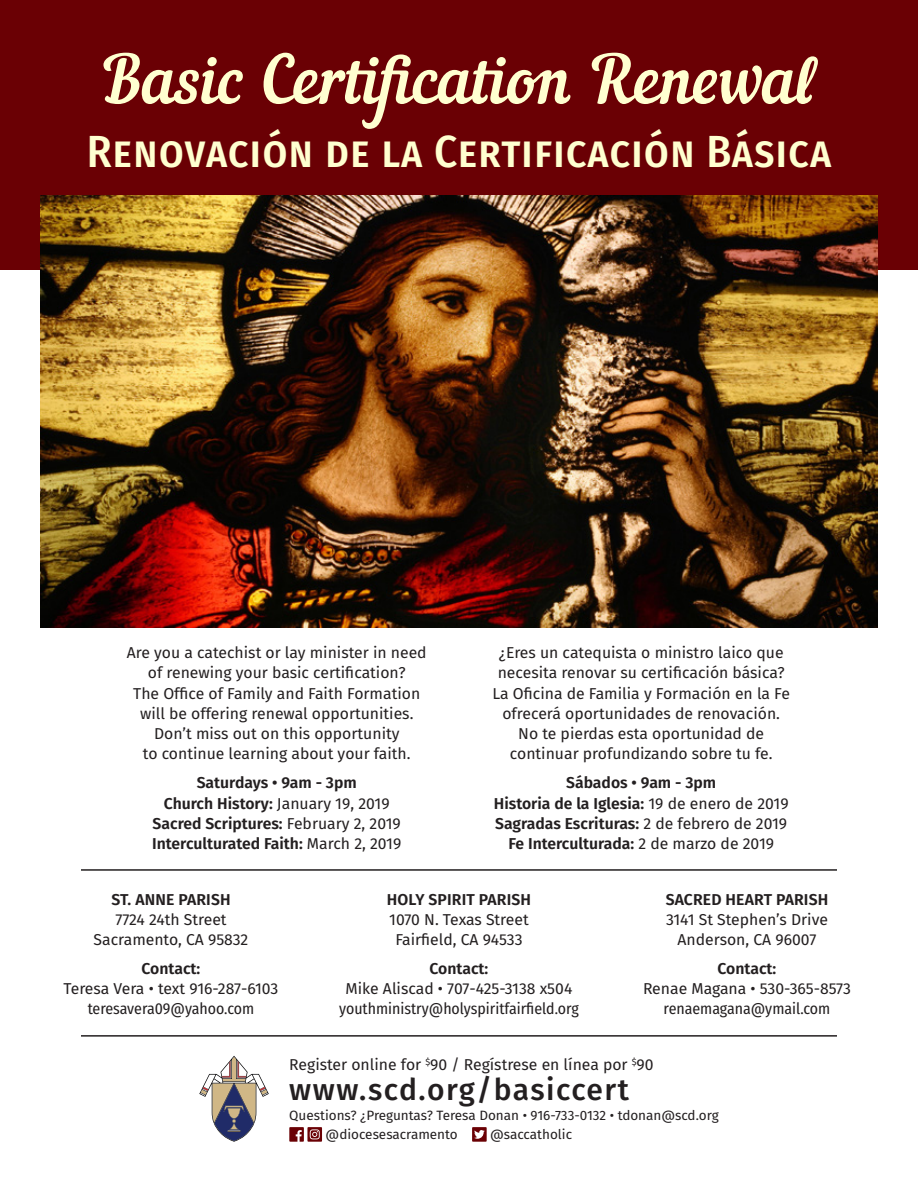
<style>
.page{position:relative;width:918px;height:1188px;background:#fff}
.page>*{position:absolute;margin:0;border:0;box-sizing:border-box;transform-origin:0 0}
.t1{font:66px "Nautilus Pompilius";color:#ffffd0}
.t2{font:500 45px "Fira Sans Condensed";letter-spacing:.02em;color:#ffffd0}
.t3{font:500 30px "Fira Sans";letter-spacing:.05em;color:#231f20}
.t4{font:15.75px/20.2px "Fira Sans";color:#231f20;text-align:center}
.t5{font:600 15.75px/20.2px "Fira Sans";color:#231f20;text-align:center}
.t6{font:15.75px/20.2px "Fira Sans Condensed";color:#231f20;text-align:center}
.t7{font:13.5px/18.8px "Fira Sans";color:#231f20}
.s1{font-weight:400}
.s2{font-weight:600}
.s3{font-family:"Fira Sans Condensed"}
.s4{font-family:"Fira Sans";font-weight:600}
.s5{font-family:"Fira Sans"}
</style>
<div class="page">
<div style="left:0;top:0;width:918px;height:270px;background:#6a0004"></div>
<hr style="left:81px;top:869px;width:756px;height:2px;background:#231f20">
<hr style="left:81px;top:1035px;width:756px;height:2px;background:#231f20">
<svg style="left:289px;top:1127px;width:33px;height:15px"></svg>
<svg style="left:472px;top:1127px;width:15px;height:15px"></svg>
<svg style="left:199px;top:1056px;width:70px;height:86px"></svg>
<img style="left:40px;top:196px;width:838px;height:432px">
<p class="t1" style="left:101px;top:41px;width:717px">Basic Certification Renewal</p>
<p class="t2" style="left:87px;top:115px;width:746px">Renovación de la Certificación Básica</p>
<p class="t4" style="left:127px;top:642px;width:301px">Are you a catechist or lay minister in need of renewing your basic certification?<br>The Office of Family and Faith Formation will be offering renewal opportunities.<br>Don’t miss out on this opportunity<br>to continue learning about your faith.</p>
<p class="t5" style="left:152px;top:772px;width:251px">Saturdays • 9am - 3pm<br>Church History: <span class="s1">January 19, 2019<br></span>Sacred Scriptures: <span class="s1">February 2, 2019<br></span>Interculturated Faith: <span class="s1">March 2, 2019</span></p>
<p class="t4" style="left:492px;top:642px;width:299px">¿Eres un catequista o ministro laico que necesita renovar su certificación básica?<br>La Oficina de Familia y Formación en la Fe ofrecerá oportunidades de renovación.<br>No te pierdas esta oportunidad de continuar profundizando sobre tu fe.</p>
<p class="t5" style="left:494px;top:772px;width:296px">Sábados • 9am - 3pm<br>Historia de la Iglesia: <span class="s1">19 de enero de 2019<br></span>Sagradas Escrituras: <span class="s1">2 de febrero de 2019<br></span>Fe Interculturada: <span class="s1">2 de marzo de 2019</span></p>
<p class="t4" style="left:94px;top:888px;width:156px"><span class="s2">ST. ANNE PARISH<br></span>7724 24th Street<br>Sacramento, CA 95832</p>
<p class="t4" style="left:64px;top:958px;width:216px"><span class="s2">Contact:<br></span>Teresa Vera • text 916-287-6103 <span class="s3">teresavera09@yahoo.com</span></p>
<p class="t4" style="left:387px;top:888px;width:146px"><span class="s2">HOLY SPIRIT PARISH<br></span>1070 N. Texas Street<br>Fairfield, CA 94533</p>
<p class="t6" style="left:339px;top:958px;width:241px"><span class="s4">Contact:<br></span><span class="s5">Mike Aliscad • 707-425-3138 x504 </span>youthministry@holyspiritfairfield.org</p>
<p class="t4" style="left:666px;top:888px;width:164px"><span class="s2">SACRED HEART PARISH<br></span>3141 St Stephen’s Drive<br>Anderson, CA 96007</p>
<p class="t4" style="left:643px;top:958px;width:209px"><span class="s2">Contact:<br></span>Renae Magana • 530-365-8573 <span class="s3">renaemagana@ymail.com</span></p>
<p class="t4" style="left:289px;top:1054px;width:366px">Register online for <sup>$</sup>90 / Regístrese en línea por <sup>$</sup>90</p>
<p class="t3" style="left:289px;top:1066px;width:341px">www.scd.org/basiccert</p>
<p class="t7" style="left:326px;top:1106px;width:395px;text-indent:-36px">Questions? ¿Preguntas? Teresa Donan • 916-733-0132 • tdonan@scd.org @diocesesacramento</p>
<p class="t7" style="left:490px;top:1124px;width:83px">@saccatholic</p>
</div>
